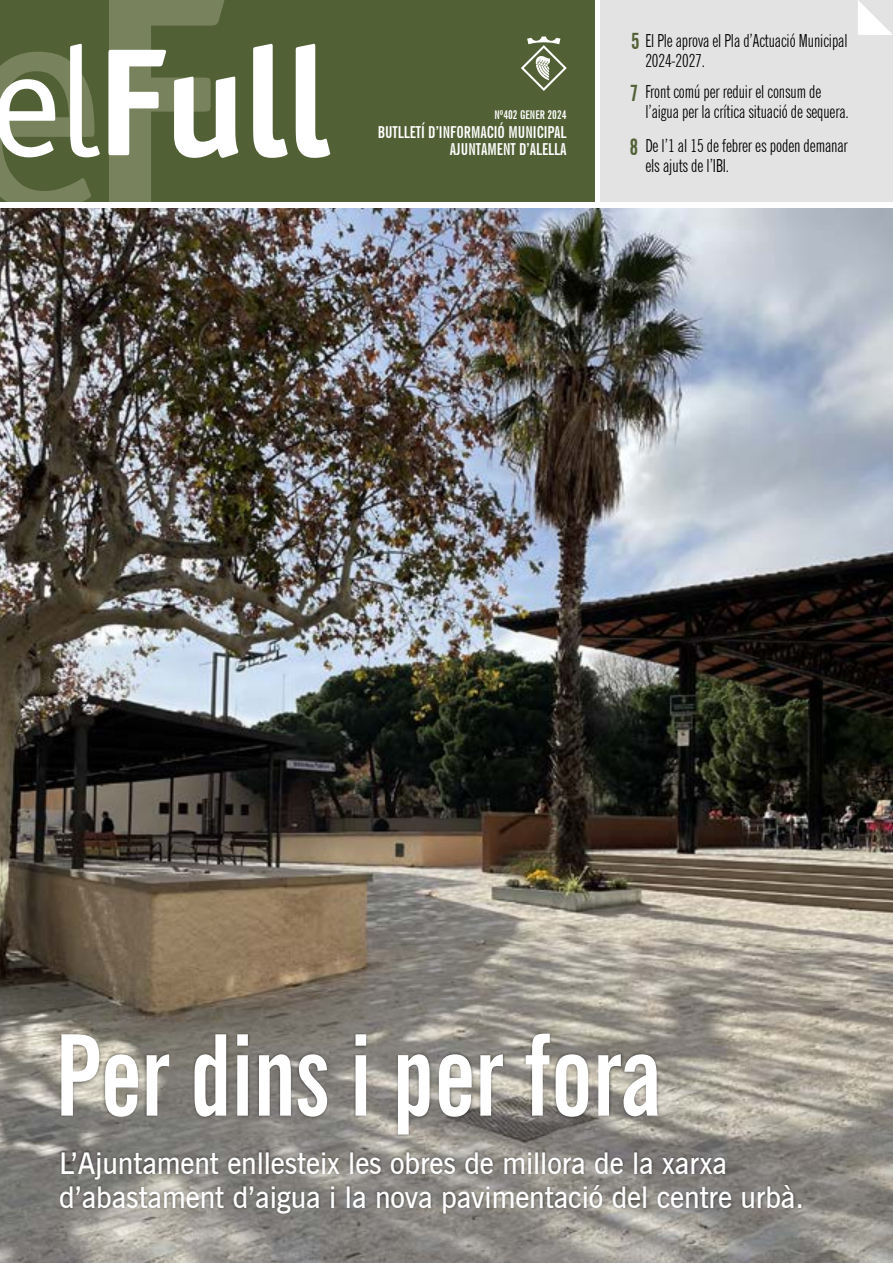
<style>
.page{position:relative;width:893px;height:1263px;background:#fff}
.page>*{position:absolute;margin:0;border:0;box-sizing:border-box;transform-origin:0 0}
.t1{font:700 extra-condensed 112.5px "News Gothic BT";letter-spacing:-.005em;color:#fff;scale:.96 1}
.t2{font:600 30px/34.5px "News Gothic BT";letter-spacing:-.005em;color:#fff;scale:.96 1}
.t3{font:700 extra-condensed 22.5px "News Gothic BT";color:#526135}
.t4{font:extra-condensed 18px/19.5px "News Gothic BT";letter-spacing:-.005em;color:#000}
.t5{font:700 extra-condensed 16.5px/16.5px "News Gothic BT";color:#fff;text-align:right}
.t6{font:700 extra-condensed 12px "News Gothic BT";color:#fff}
</style>
<div class="page">
<img style="left:1px;top:208px;width:892px;height:1055px">
<div style="left:601px;top:0;width:292px;height:201px;background:#e3e3e3"></div>
<svg style="left:858px;top:0;width:35px;height:35px"></svg>
<div style="left:0;top:0;width:594px;height:201px;background:#526135"></div>
<svg style="left:0;top:44px;width:100px;height:157px"></svg>
<svg style="left:108px;top:0;width:130px;height:201px"></svg>
<svg style="left:253px;top:44px;width:35px;height:114px"></svg>
<svg style="left:296px;top:44px;width:34px;height:114px"></svg>
<svg style="left:521px;top:37px;width:46px;height:54px"></svg>
<div style="left:58px;top:1149px;width:745px;height:66px;background:#000;opacity:.4"></div>
<div style="left:59px;top:1033px;width:600px;height:103px;background:#000;opacity:.4"></div>
<p class="t6" style="left:494px;top:108px;width:74px">Nº402 GENER 2024</p>
<p class="t5" style="left:378px;top:124px;width:190px">BUTLLETÍ D’INFORMACIÓ MUNICIPAL<br>AJUNTAMENT D’ALELLA</p>
<p class="t3" style="left:631px;top:27px;width:10px">5</p>
<p class="t3" style="left:630px;top:80px;width:10px">7</p>
<p class="t3" style="left:629px;top:134px;width:10px">8</p>
<p class="t4" style="left:645px;top:31px;width:204px">El Ple aprova el Pla d’Actuació Municipal<br>2024-2027.</p>
<p class="t4" style="left:645px;top:82px;width:205px">Front comú per reduir el consum de l’aigua per la crítica situació de sequera.</p>
<p class="t4" style="left:645px;top:136px;width:204px">De l’1 al 15 de febrer es poden demanar els ajuts de l’IBI.</p>
<h1 class="t1" style="left:55px;top:1007px;width:634px">Per dins i per fora</h1>
<h2 class="t2" style="left:59px;top:1145px;width:777px">L’Ajuntament enllesteix les obres de millora de la xarxa d’abastament d’aigua i la nova pavimentació del centre urbà.</h2>
</div>
